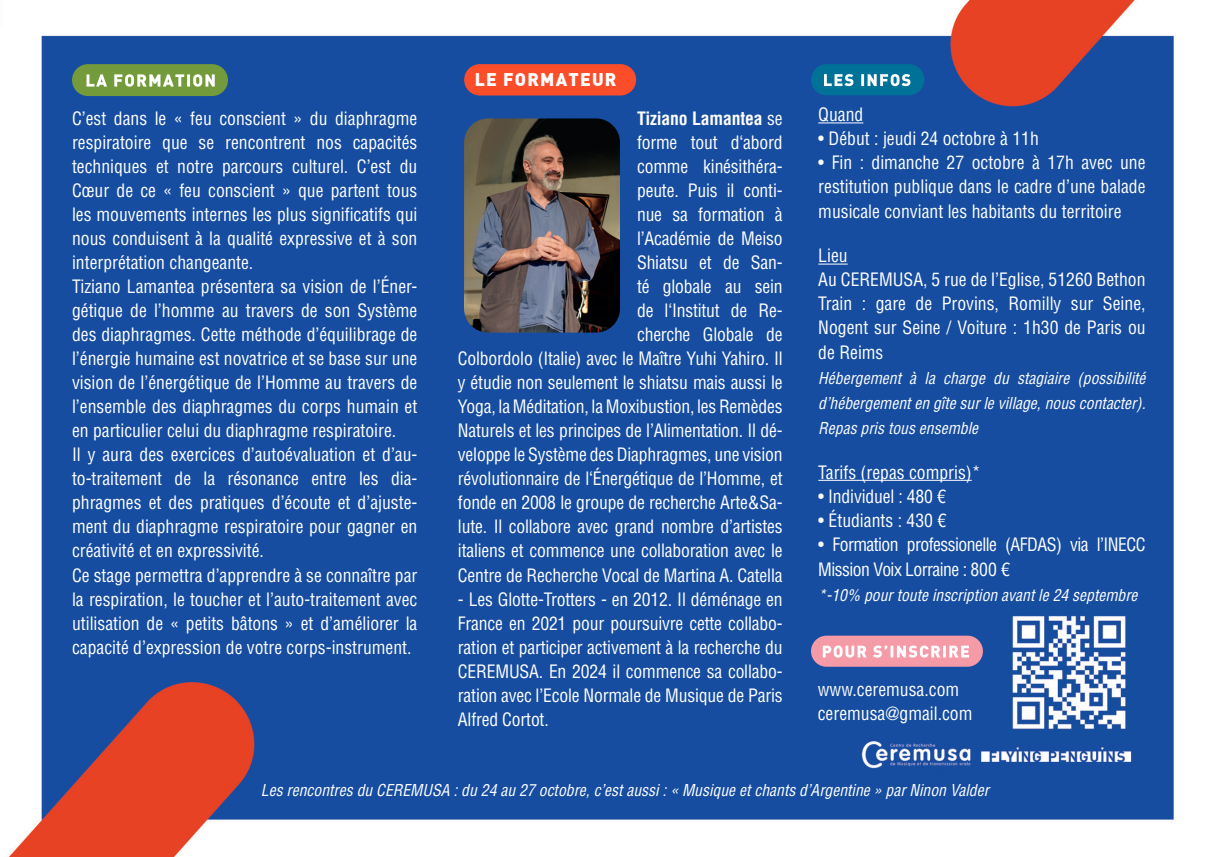
<style>
.page{position:relative;width:1208px;height:857px;background:#fff}
.page>*{position:absolute;margin:0;border:0;box-sizing:border-box;transform-origin:0 0}
.t1{font:condensed 18px/24px "Helvetica LT Std";color:#fff}
.t2{font:condensed 18px/25px "Helvetica LT Std";letter-spacing:-.03em;color:#fff}
.t3{font:900 18px "DIN";letter-spacing:.07em;color:#fff}
.t4{font:italic condensed 16px/25px "Helvetica LT Std";color:#fff;text-align:justify}
.s1{font-weight:700}
</style>
<div class="page">
<img style="left:9px;top:0;width:1165px;height:856px">
<div style="left:72px;top:64px;width:156px;height:32px;background:#749b3b;border-radius:16px"></div>
<svg style="left:87px;top:74px;width:128px;height:13px"></svg>
<div style="left:464px;top:64px;width:172px;height:31px;background:#fc4d2b;border-radius:16px"></div>
<img style="left:464px;top:118px;width:156px;height:214px">
<div style="left:811px;top:64px;width:113px;height:31px;background:#007197;border-radius:16px"></div>
<svg style="left:824px;top:74px;width:86px;height:12px"></svg>
<hr style="left:818px;top:122px;width:45px;height:1px;background:#fff">
<svg style="left:818px;top:263px;width:29px;height:1px"></svg>
<hr style="left:818px;top:479px;width:153px;height:1px;background:#fff">
<div style="left:811px;top:635px;width:172px;height:31px;background:#f59aa7;border-radius:16px"></div>
<svg style="left:822px;top:645px;width:147px;height:12px"></svg>
<p class="t3" style="left:475px;top:67px;width:143px">LE FORMATEUR</p>
<p class="t1" style="left:72px;top:106px;width:347px">C’est dans le « feu conscient » du diaphragme respiratoire que se rencontrent nos capacités techniques et notre parcours culturel. C’est du Cœur de ce « feu conscient » que partent tous les mouvements internes les plus significatifs qui nous conduisent à la qualité expressive et à son interprétation changeante.<br>Tiziano Lamantea présentera sa vision de l’Éner&shy;gétique de l’homme au travers de son Système des diaphragmes. Cette méthode d’équilibrage de l’énergie humaine est novatrice et se base sur une vision de l’énergétique de l’Homme au travers de l’ensemble des diaphragmes du corps humain et en particulier celui du diaphragme respiratoire.<br>Il y aura des exercices d’autoévaluation et d’au&shy;to-traitement de la résonance entre les dia&shy;phragmes et des pratiques d’écoute et d’ajuste&shy;ment du diaphragme respiratoire pour gagner en créativité et en expressivité.<br>Ce stage permettra d’apprendre à se connaître par la respiration, le toucher et l’auto-traitement avec utilisation de « petits bâtons » et d’améliorer la capacité d’expression de votre corps-instrument.</p>
<p class="t1" style="left:458px;top:106px;width:326px;text-align:right"><span class="s1">Tiziano Lamantea</span> se<br>forme tout d‘abord<br>comme kinésithéra-<br>peute. Puis il conti-<br>nue sa formation à<br>l’Académie de Meiso<br>Shiatsu et de San-<br>té globale au sein<br>de l‘Institut de Re-<br>cherche Globale de<br>Colbordolo (Italie) avec le Maître Yuhi Yahiro. Il y étudie non seulement le shiatsu mais aussi le Yoga, la Méditation, la Moxibustion, les Remèdes Naturels et les principes de l’Alimentation. Il dé&shy;veloppe le Système des Diaphragmes, une vision révolutionnaire de l‘Énergétique de l’Homme, et fonde en 2008 le groupe de recherche Arte&amp;Sa&shy;lute. Il collabore avec grand nombre d’artistes italiens et commence une collaboration avec le Centre de Recherche Vocal de Martina A. Catella</p>
<p class="t1" style="left:458px;top:586px;width:326px;text-align:justify">- Les Glotte-Trotters - en 2012. Il déménage en France en 2021 pour poursuivre cette collabo&shy;ration et participer activement à la recherche du CEREMUSA. En 2024 il commence sa collabo&shy;ration avec l’Ecole Normale de Musique de Paris Alfred Cortot.</p>
<p class="t1" style="left:818px;top:102px;width:47px">Quand</p>
<p class="t1" style="left:818px;top:126px;width:222px">• Début : jeudi 24 octobre à 11h</p>
<p class="t1" style="left:818px;top:150px;width:329px;text-align:justify">• Fin : dimanche 27 octobre à 17h avec une restitution publique dans le cadre d’une balade musicale conviant les habitants du territoire</p>
<p class="t1" style="left:818px;top:243px;width:329px">Lieu<br>Au CEREMUSA, 5 rue de l’Eglise, 51260 Bethon<br>Train : gare de Provins, Romilly sur Seine,<br>Nogent sur Seine / Voiture : 1h30 de Paris ou de Reims</p>
<p class="t4" style="left:818px;top:366px;width:329px">Hébergement à la charge du stagiaire (possibilité d’hébergement en gîte sur le village, nous contacter).<br>Repas pris tous ensemble</p>
<p class="t1" style="left:818px;top:459px;width:164px">Tarifs (repas compris)*</p>
<p class="t1" style="left:818px;top:483px;width:129px">• Individuel : 480 €</p>
<p class="t1" style="left:818px;top:507px;width:129px">• Étudiants : 430 €</p>
<p class="t2" style="left:818px;top:531px;width:329px">• Formation professionelle (AFDAS) via l’INECC<br>Mission Voix Lorraine : 800 €</p>
<p class="t4" style="left:818px;top:582px;width:321px">*-10% pour toute inscription avant le 24 septembre</p>
<p class="t1" style="left:818px;top:677px;width:156px">www.ceremusa.com ceremusa@gmail.com</p>
<p class="t4" style="left:261px;top:777px;width:729px">Les rencontres du CEREMUSA : du 24 au 27 octobre, c’est aussi : « Musique et chants d’Argentine » par Ninon Valder</p>
</div>
